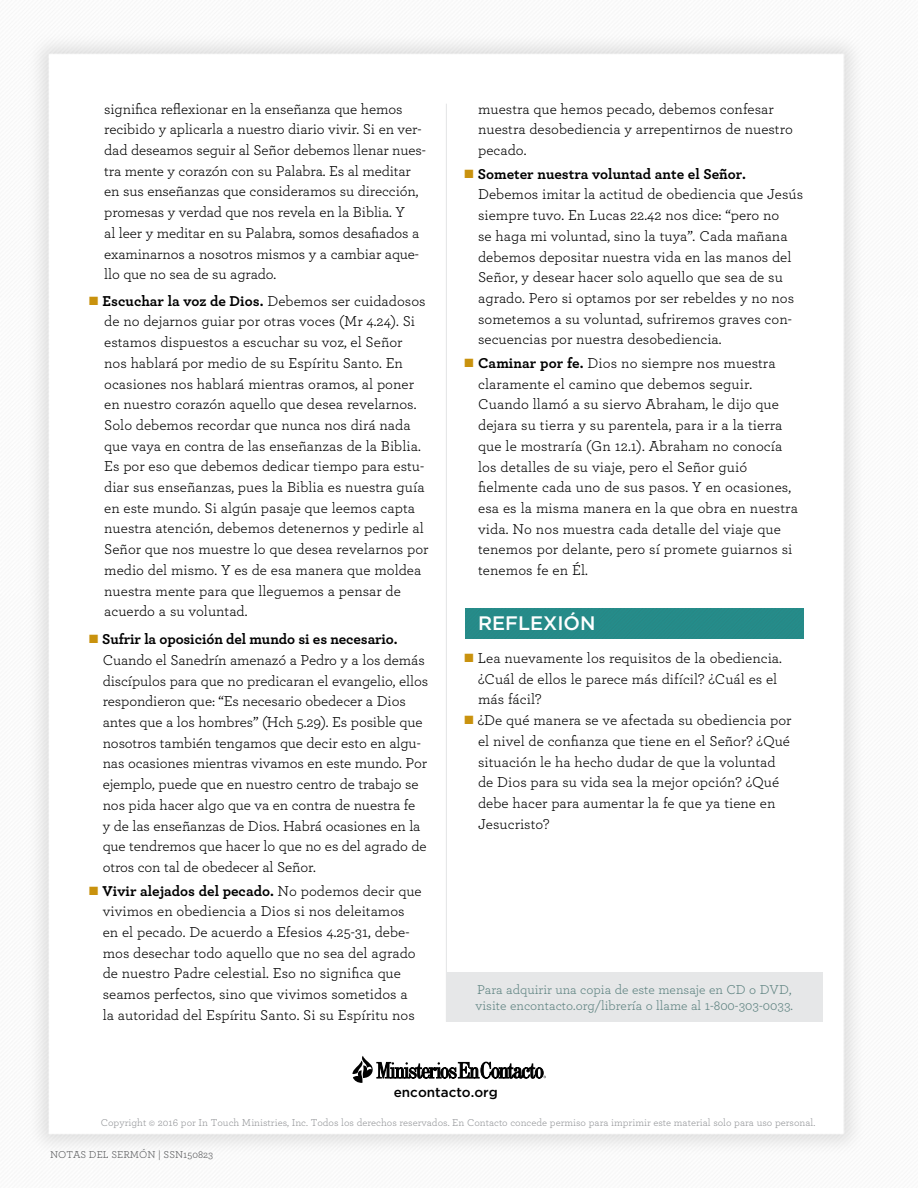
<style>
.page{position:relative;width:918px;height:1188px;background:#fff}
.page>*{position:absolute;margin:0;border:0;box-sizing:border-box;transform-origin:0 0}
.t1{font:500 19.5px "Gotham";color:#fff}
.t2{font:15px/20.7px "Archer";color:#000}
.t3{font:13.5px/16.5px "Archer";color:#5d8280}
.t4{font:500 13.5px "Gotham";color:#000}
.t5{font:10.5px "Archer";color:#939598}
.t6{font:10.5px "Archer";color:#58595b}
.s1{color:#c9920e}
.s2{font-weight:700}
.s3{font-style:italic}
</style>
<div class="page">
<img style="left:33px;top:36px;width:827px;height:1116px">
<div style="left:465px;top:609px;width:338px;height:29px;background:#258a88"></div>
<hr style="left:446px;top:104px;width:1px;height:918px;background:#e6e7e8">
<div style="left:447px;top:973px;width:376px;height:49px;background:#e6e7e8"></div>
<svg style="left:352px;top:1056px;width:194px;height:27px"></svg>
<p class="t2" style="left:104px;top:98px;width:323px">significa reflexionar en la enseñanza que hemos recibido y aplicarla a nuestro diario vivir. Si en ver&shy;dad deseamos seguir al Señor debemos llenar nues&shy;tra mente y corazón con su Palabra. Es al meditar en sus enseñanzas que consideramos su dirección, promesas y verdad que nos revela en la Biblia. Y<br>al leer y meditar en su Palabra, somos desafiados a examinarnos a nosotros mismos y a cambiar aque&shy;llo que no sea de su agrado.</p>
<p class="t2" style="left:104px;top:290px;width:326px;text-indent:-15px"><span class="s1">■</span> <span class="s2">Escuchar la voz de Dios.</span> Debemos ser cuidadosos de no dejarnos guiar por otras voces (Mr 4.24). Si estamos dispuestos a escuchar su voz, el Señor nos hablará por medio de su Espíritu Santo. En ocasiones nos hablará mientras oramos, al poner en nuestro corazón aquello que desea revelarnos.<br>Solo debemos recordar que nunca nos dirá nada que vaya en contra de las enseñanzas de la Biblia.<br>Es por eso que debemos dedicar tiempo para estu&shy;diar sus enseñanzas, pues la Biblia es nuestra guía en este mundo. Si algún pasaje que leemos capta nuestra atención, debemos detenernos y pedirle al Señor que nos muestre lo que desea revelarnos por medio del mismo. Y es de esa manera que moldea nuestra mente para que lleguemos a pensar de acuerdo a su voluntad.</p>
<p class="t2" style="left:103px;top:628px;width:327px;text-indent:-14px"><span class="s1">■</span> <span class="s2">Sufrir la oposición del mundo si es necesario.<br></span>Cuando el Sanedrín amenazó a Pedro y a los demás discípulos para que no predicaran el evangelio, ellos respondieron que: “Es necesario obedecer a Dios antes que a los hombres” (Hch 5.29). Es posible que nosotros también tengamos que decir esto en algu&shy;nas ocasiones mientras vivamos en este mundo. Por ejemplo, puede que en nuestro centro de trabajo se nos pida hacer algo que va en contra de nuestra fe<br>y de las enseñanzas de Dios. Habrá ocasiones en la que tendremos que hacer lo que no es del agrado de otros con tal de obedecer al Señor.</p>
<p class="t2" style="left:89px;top:880px;width:334px;text-align:center"><span class="s1">■</span> <span class="s2">Vivir alejados del pecado.</span> No podemos decir que vivimos en obediencia a Dios si nos deleitamos<br>en el pecado. De acuerdo a Efesios 4.25-31, debe&shy;mos desechar todo aquello que no sea del agrado<br>de nuestro Padre celestial. Eso no significa que seamos perfectos, sino que vivimos sometidos a<br>la autoridad del Espíritu Santo. Si su Espíritu nos</p>
<p class="t2" style="left:478px;top:98px;width:316px">muestra que hemos pecado, debemos confesar nuestra desobediencia y arrepentirnos de nuestro pecado.</p>
<p class="t2" style="left:478px;top:163px;width:327px;text-indent:-13px"><span class="s1">■</span> <span class="s2">Someter nuestra voluntad ante el Señor.<br></span>Debemos imitar la actitud de obediencia que Jesús siempre tuvo. En Lucas 22.42 nos dice: “pero no<br>se haga mi voluntad, sino la tuya”<span class="s3">.</span> Cada mañana debemos depositar nuestra vida en las manos del Señor, y desear hacer solo aquello que sea de su agrado. Pero si optamos por ser rebeldes y no nos sometemos a su voluntad, sufriremos graves con&shy;secuencias por nuestra desobediencia.</p>
<p class="t2" style="left:478px;top:352px;width:321px;text-indent:-14px"><span class="s1">■</span> <span class="s2">Caminar por fe.</span> Dios no siempre nos muestra claramente el camino que debemos seguir.<br>Cuando llamó a su siervo Abraham, le dijo que dejara su tierra y su parentela, para ir a la tierra que le mostraría (Gn 12.1). Abraham no conocía los detalles de su viaje, pero el Señor guió fielmente cada uno de sus pasos. Y en ocasiones, esa es la misma manera en la que obra en nuestra vida. No nos muestra cada detalle del viaje que tenemos por delante, pero sí promete guiarnos si tenemos fe en Él.</p>
<h1 class="t1" style="left:478px;top:612px;width:119px">REFLEXIÓN</h1>
<p class="t2" style="left:478px;top:647px;width:305px;text-indent:-13px"><span class="s1">■</span> Lea nuevamente los requisitos de la obediencia. ¿Cuál de ellos le parece más difícil? ¿Cuál es el más fácil?</p>
<p class="t2" style="left:478px;top:709px;width:315px;text-indent:-13px"><span class="s1">■</span> ¿De qué manera se ve afectada su obediencia por el nivel de confianza que tiene en el Señor? ¿Qué situación le ha hecho dudar de que la voluntad de Dios para su vida sea la mejor opción? ¿Qué debe hacer para aumentar la fe que ya tiene en Jesucristo?</p>
<p class="t3" style="left:476px;top:981px;width:319px">Para adquirir una copia de este mensaje en CD o DVD, visite encontacto.org/librería o llame al 1-800-303-0033.</p>
<p class="t4" style="left:394px;top:1084px;width:106px">encontacto.org</p>
<p class="t5" style="left:101px;top:1116px;width:716px">Copyright © 2016 por In Touch Ministries, Inc. Todos los derechos reservados. En Contacto concede permiso para imprimir este material solo para uso personal.</p>
<p class="t6" style="left:50px;top:1147px;width:165px">NOTAS DEL SERMÓN | SSN150823</p>
</div>
